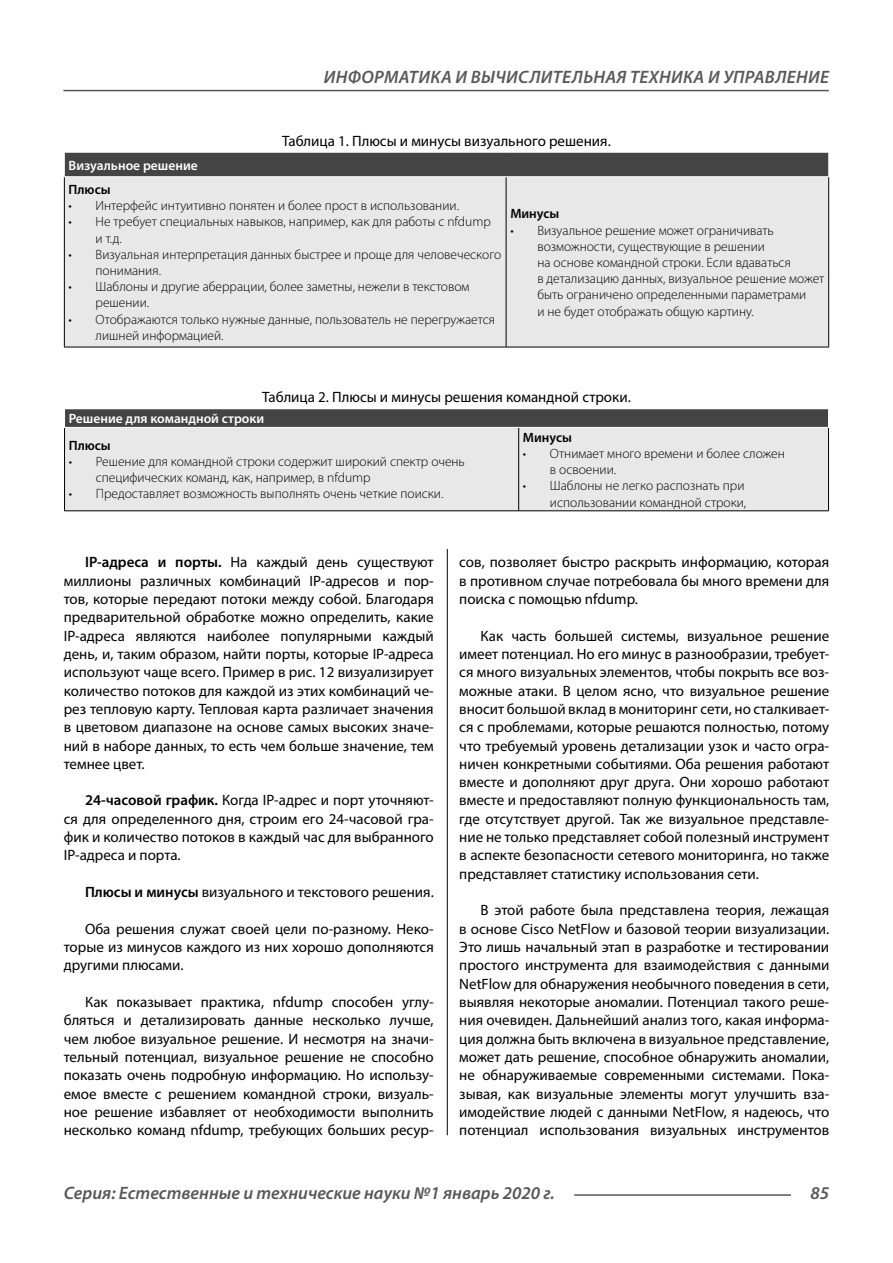
<style>
.page{position:relative;width:893px;height:1263px;background:#fff}
.page>*{position:absolute;margin:0;border:0;box-sizing:border-box;transform-origin:0 0}
.t1{font:italic 600 18px "Myriad Pro";color:#585858}
.t2{font:italic 600 18px "Myriad Pro";letter-spacing:.02em;color:#585858}
.t3{font:15px/18.3px "Myriad Pro";color:#000;text-align:justify}
.t4{font:300 13.5px/16.2px "Myriad Pro";color:#000}
.t5{font:600 13.5px "Myriad Pro";color:#fff}
.t6{font:600 13.5px "Myriad Pro";color:#000}
.s1{font-weight:600}
</style>
<div class="page">
<hr style="left:447px;top:128px;width:1px;height:1007px;background:#000">
<div style="left:64px;top:128px;width:765px;height:421px;background:#fff"></div>
<div style="left:64px;top:152px;width:765px;height:25px;background:#444"></div>
<div style="left:65px;top:177px;width:763px;height:170px;background:#e8e8e8"></div>
<hr style="left:64px;top:177px;width:1px;height:170px;background:#000">
<hr style="left:506px;top:177px;width:1px;height:170px;background:#000">
<hr style="left:828px;top:177px;width:1px;height:170px;background:#000">
<hr style="left:64px;top:347px;width:765px;height:1px;background:#000">
<hr style="left:64px;top:152px;width:442px;height:1px;background:#fff">
<svg style="left:64px;top:153px;width:1px;height:23px"></svg>
<hr style="left:506px;top:152px;width:323px;height:1px;background:#fff">
<svg style="left:828px;top:153px;width:1px;height:23px"></svg>
<hr style="left:64px;top:176px;width:765px;height:1px;background:#fff">
<div style="left:65px;top:409px;width:763px;height:18px;background:#444"></div>
<div style="left:65px;top:428px;width:763px;height:82px;background:#e8e8e8"></div>
<hr style="left:64px;top:428px;width:1px;height:82px;background:#000">
<hr style="left:518px;top:428px;width:1px;height:82px;background:#000">
<hr style="left:828px;top:428px;width:1px;height:82px;background:#000">
<hr style="left:64px;top:510px;width:765px;height:1px;background:#000">
<hr style="left:574px;top:1194px;width:217px;height:2px;background:#585858">
<hr style="left:63px;top:90px;width:766px;height:1px;background:#585858">
<p class="t2" style="left:324px;top:71px;width:507px">ИНФОРМАТИКА И ВЫЧИСЛИТЕЛЬНАЯ ТЕХНИКА И УПРАВЛЕНИЕ</p>
<p class="t3" style="left:282px;top:133px;width:330px">Таблица 1. Плюсы и минусы визуального решения.</p>
<p class="t5" style="left:69px;top:160px;width:131px">Визуальное решение</p>
<p class="t6" style="left:69px;top:184px;width:43px">Плюсы</p>
<p class="t4" style="left:69px;top:199px;width:392px">• Интерфейс интуитивно понятен и более прост в использовании.</p>
<p class="t4" style="left:96px;top:215px;width:397px;text-indent:-27px">• Не требует специальных навыков, например, как для работы с nfdump и т. д.</p>
<p class="t4" style="left:96px;top:247px;width:407px;text-indent:-27px">• Визуальная интерпретация данных быстрее и проще для человеческого понимания.</p>
<p class="t4" style="left:96px;top:280px;width:375px;text-indent:-27px">• Шаблоны и другие аберрации, более заметны, нежели в текстовом решении.</p>
<p class="t4" style="left:96px;top:312px;width:401px;text-indent:-27px">• Отображаются только нужные данные, пользователь не перегружается лишней информацией.</p>
<p class="t6" style="left:510px;top:209px;width:51px">Минусы</p>
<p class="t4" style="left:537px;top:223px;width:288px;text-indent:-27px">• Визуальное решение может ограничивать возможности, существующие в решении<br>на основе командной строки. Если вдаваться<br>в детализацию данных, визуальное решение может быть ограничено определенными параметрами<br>и не будет отображать общую картину.</p>
<p class="t3" style="left:262px;top:389px;width:370px">Таблица 2. Плюсы и минусы решения командной строки.</p>
<p class="t5" style="left:69px;top:413px;width:197px">Решение для командной строки</p>
<p class="t6" style="left:69px;top:440px;width:43px">Плюсы</p>
<p class="t4" style="left:96px;top:454px;width:371px;text-indent:-27px">• Решение для командной строки содержит широкий спектр очень специфических команд, как, например, в nfdump</p>
<p class="t4" style="left:69px;top:487px;width:376px">• Предоставляет возможность выполнять очень четкие поиски.</p>
<p class="t6" style="left:523px;top:432px;width:51px">Минусы</p>
<p class="t4" style="left:550px;top:446px;width:236px;text-indent:-27px">• Отнимает много времени и более сложен в освоении.</p>
<p class="t4" style="left:523px;top:479px;width:225px;text-align:right">• Шаблоны не легко распознать при использовании командной строки,</p>
<p class="t3" style="left:64px;top:554px;width:371px;text-indent:21px"><span class="s1">IP-адреса и порты.</span> На каждый день существуют миллионы различных комбинаций IP-адресов и пор&shy;тов, которые передают потоки между собой. Благодаря предварительной обработке можно определить, какие IP-адреса являются наиболее популярными каждый день, и, таким образом, найти порты, которые IP-адреса используют чаще всего. Пример в рис. 12 визуализирует количество потоков для каждой из этих комбинаций че&shy;рез тепловую карту. Тепловая карта различает значения в цветовом диапазоне на основе самых высоких значе&shy;ний в наборе данных, то есть чем больше значение, тем темнее цвет.</p>
<p class="t3" style="left:64px;top:792px;width:371px;text-indent:21px"><span class="s1">24-часовой график.</span> Когда IP-адрес и порт уточняют&shy;ся для определенного дня, строим его 24-часовой гра&shy;фик и количество потоков в каждый час для выбранного IP-адреса и порта.</p>
<p class="t3" style="left:85px;top:884px;width:350px"><span class="s1">Плюсы и минусы</span> визуального и текстового решения.</p>
<p class="t3" style="left:64px;top:921px;width:371px;text-indent:21px">Оба решения служат своей цели по-разному. Неко&shy;торые из минусов каждого из них хорошо дополняются другими плюсами.</p>
<p class="t3" style="left:64px;top:994px;width:371px;text-indent:21px">Как показывает практика, nfdump способен углу&shy;бляться и детализировать данные несколько лучше, чем любое визуальное решение. И несмотря на значи&shy;тельный потенциал, визуальное решение не способно показать очень подробную информацию. Но использу&shy;емое вместе с решением командной строки, визуаль&shy;ное решение избавляет от необходимости выполнить несколько команд nfdump, требующих больших ресур-</p>
<p class="t3" style="left:459px;top:554px;width:371px">сов, позволяет быстро раскрыть информацию, которая в противном случае потребовала бы много времени для поиска с помощью nfdump.</p>
<p class="t3" style="left:459px;top:628px;width:371px;text-indent:21px">Как часть большей системы, визуальное решение имеет потенциал. Но его минус в разнообразии, требует&shy;ся много визуальных элементов, чтобы покрыть все воз&shy;можные атаки. В целом ясно, что визуальное решение вносит большой вклад в мониторинг сети, но сталкивает&shy;ся с проблемами, которые решаются полностью, потому что требуемый уровень детализации узок и часто огра&shy;ничен конкретными событиями. Оба решения работают вместе и дополняют друг друга. Они хорошо работают вместе и предоставляют полную функциональность там, где отсутствует другой. Так же визуальное представле&shy;ние не только представляет собой полезный инструмент в аспекте безопасности сетевого мониторинга, но также представляет статистику использования сети.</p>
<p class="t3" style="left:459px;top:902px;width:372px;text-indent:21px">В этой работе была представлена теория, лежащая в основе Cisco NetFlow и базовой теории визуализации.<br>Это лишь начальный этап в разработке и тестировании простого инструмента для взаимодействия с данными NetFlow для обнаружения необычного поведения в сети, выявляя некоторые аномалии. Потенциал такого реше&shy;ния очевиден. Дальнейший анализ того, какая информа&shy;ция должна быть включена в визуальное представление, может дать решение, способное обнаружить аномалии, не обнаруживаемые современными системами. Пока&shy;зывая, как визуальные элементы могут улучшить вза&shy;имодействие людей с данными NetFlow, я надеюсь, что потенциал использования визуальных инструментов</p>
<p class="t1" style="left:64px;top:1186px;width:493px">Серия: Естественные и технические науки №1 январь 2020 г.</p>
<p class="t1" style="left:810px;top:1186px;width:20px">85</p>
</div>
